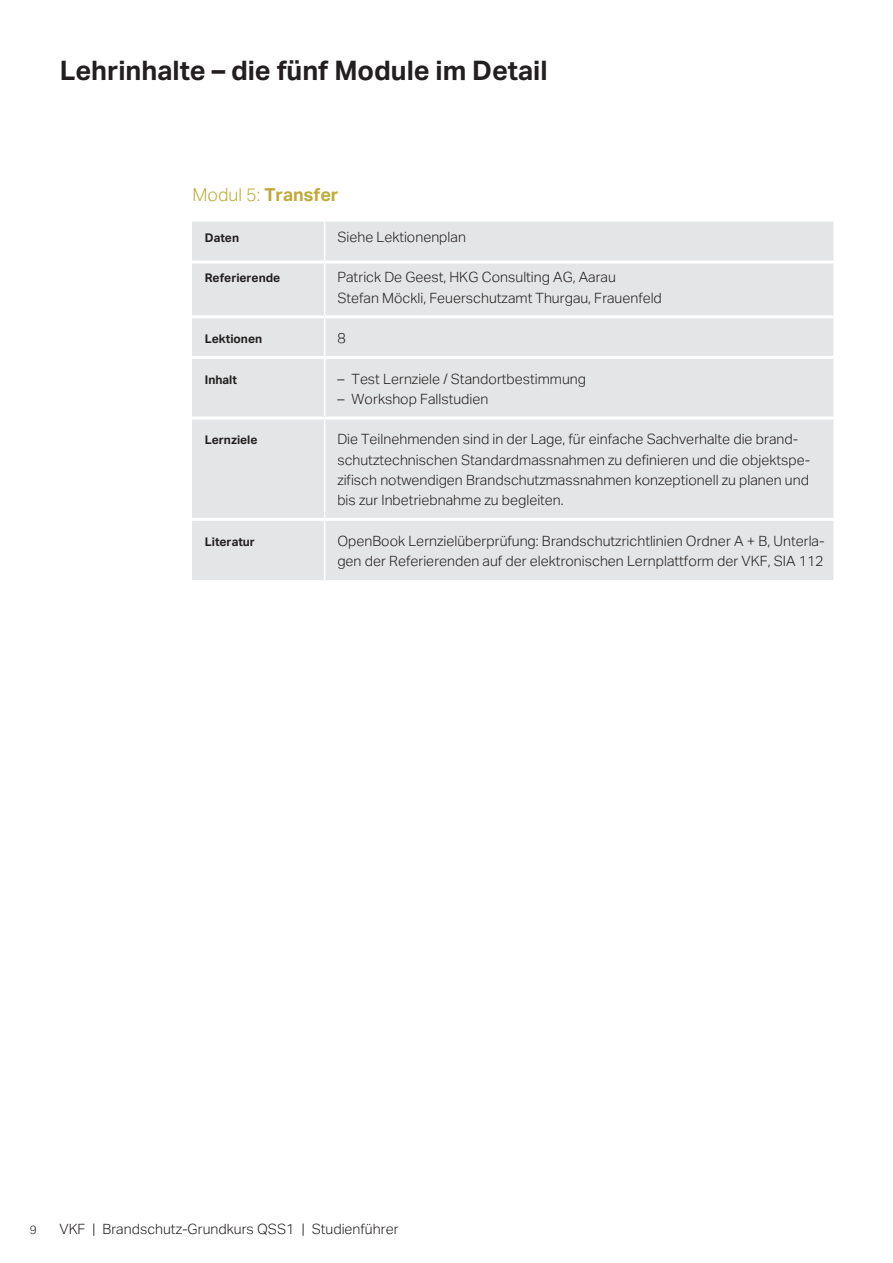
<style>
.page{position:relative;width:893px;height:1263px;background:#fff}
.page>*{position:absolute;margin:0;border:0;box-sizing:border-box;transform-origin:0 0}
.VKG_Titel_18_20pt{font:700 27px "Aktiv Grotesk";color:#231f20}
.VKG_Lead_Intro_12_16pt{font:700 18px "Aktiv Grotesk";color:#bfaa3a}
.VKG_Lauftext_9_5_13_5_light{font:300 14.25px/20.2px "Aktiv Grotesk";color:#231f20}
.VKG_SmallText_8_10pt{font:700 12px "Aktiv Grotesk";color:#231f20}
.t1{font:300 12px "Aktiv Grotesk";color:#231f20}
.s1{font-weight:300}
</style>
<div class="page">
<div style="left:192px;top:222px;width:641px;height:358px;background:#e4e5e6"></div>
<hr style="left:324px;top:521px;width:1px;height:59px;background:#fff">
<hr style="left:324px;top:222px;width:1px;height:39px;background:#fff">
<hr style="left:192px;top:261px;width:133px;height:3px;background:#fff">
<hr style="left:325px;top:261px;width:508px;height:3px;background:#fff">
<hr style="left:324px;top:264px;width:1px;height:51px;background:#fff">
<hr style="left:192px;top:315px;width:133px;height:3px;background:#fff">
<hr style="left:325px;top:315px;width:508px;height:3px;background:#fff">
<hr style="left:324px;top:318px;width:1px;height:38px;background:#fff">
<hr style="left:324px;top:420px;width:1px;height:98px;background:#fff">
<hr style="left:192px;top:518px;width:133px;height:3px;background:#fff">
<hr style="left:325px;top:518px;width:508px;height:3px;background:#fff">
<hr style="left:192px;top:356px;width:133px;height:3px;background:#fff">
<hr style="left:325px;top:356px;width:508px;height:3px;background:#fff">
<hr style="left:192px;top:417px;width:133px;height:3px;background:#fff">
<hr style="left:325px;top:417px;width:508px;height:3px;background:#fff">
<hr style="left:324px;top:359px;width:1px;height:58px;background:#fff">
<p class="VKG_Titel_18_20pt" style="left:60px;top:53px;width:489px">Lehrinhalte – die fünf Module im Detail</p>
<p class="VKG_Lead_Intro_12_16pt" style="left:192px;top:184px;width:148px"><span class="s1">Modul 5:</span> Transfer</p>
<p class="VKG_SmallText_8_10pt" style="left:205px;top:230px;width:36px">Daten</p>
<p class="VKG_Lauftext_9_5_13_5_light" style="left:337px;top:227px;width:130px">Siehe Lektionenplan</p>
<p class="VKG_SmallText_8_10pt" style="left:205px;top:271px;width:77px">Referierende</p>
<p class="VKG_Lauftext_9_5_13_5_light" style="left:337px;top:267px;width:280px">Patrick De Geest, HKG Consulting AG, Aarau</p>
<p class="VKG_Lauftext_9_5_13_5_light" style="left:337px;top:287px;width:326px">Stefan Möckli, Feuerschutzamt Thurgau, Frauenfeld</p>
<p class="VKG_SmallText_8_10pt" style="left:205px;top:331px;width:59px">Lektionen</p>
<p class="VKG_Lauftext_9_5_13_5_light" style="left:337px;top:328px;width:10px">8</p>
<p class="VKG_SmallText_8_10pt" style="left:205px;top:372px;width:34px">Inhalt</p>
<p class="VKG_Lauftext_9_5_13_5_light" style="left:337px;top:368px;width:250px">– Test Lernziele / Standortbestimmung</p>
<p class="VKG_Lauftext_9_5_13_5_light" style="left:337px;top:389px;width:153px">– Workshop Fallstudien</p>
<p class="VKG_SmallText_8_10pt" style="left:205px;top:433px;width:54px">Lernziele</p>
<p class="VKG_Lauftext_9_5_13_5_light" style="left:337px;top:429px;width:474px">Die Teilnehmenden sind in der Lage, für einfache Sachverhalte die brand&shy;schutztechnischen Standardmassnahmen zu definieren und die objektspe&shy;zifisch notwendigen Brandschutzmassnahmen konzeptionell zu planen und bis zur Inbetriebnahme zu begleiten.</p>
<p class="VKG_SmallText_8_10pt" style="left:205px;top:534px;width:52px">Literatur</p>
<p class="VKG_Lauftext_9_5_13_5_light" style="left:337px;top:530px;width:489px">OpenBook Lernzielüberprüfung: Brandschutzrichtlinien Ordner A + B, Unterla&shy;gen der Referierenden auf der elektronischen Lernplattform der VKF, SIA 112</p>
<p class="t1" style="left:30px;top:1223px;width:9px">9</p>
<p class="VKG_Lauftext_9_5_13_5_light" style="left:60px;top:1219px;width:341px">VKF | Brandschutz-Grundkurs QSS1 | Studienführer</p>
</div>
